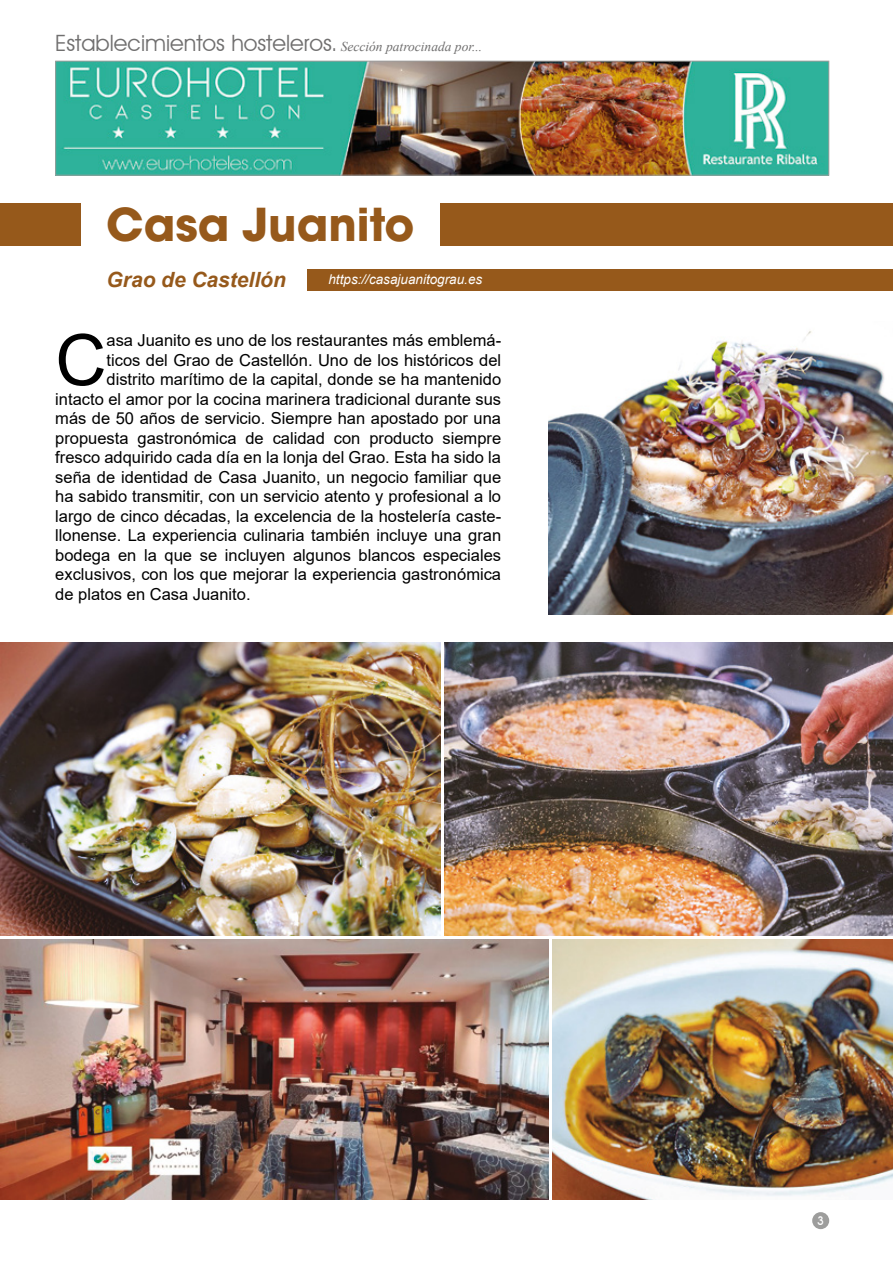
<style>
.page{position:relative;width:893px;height:1263px;background:#fff}
.page>*{position:absolute;margin:0;border:0;box-sizing:border-box;transform-origin:0 0}
.t1{font:70.95px "Arial";color:#000}
.t2{font:700 45px "ITC Avant Garde Std";color:#96591b}
.t3{font:22.5px "Avant Garde IT Cby BT";color:#706f6f}
.t4{font:italic 700 21px "Arial";color:#96591b}
.t5{font:16.5px "Arial";color:#000}
.t6{font:italic 13.5px "Arial";color:#fff}
.t7{font:500 12px "Avant Garde IT Cby BT";color:#fff}
.s1{font-family:"Times New Roman";font-style:italic;font-size:13.5px}
</style>
<div class="page">
<img style="left:549px;top:331px;width:344px;height:284px">
<img style="left:553px;top:940px;width:340px;height:259px">
<img style="left:57px;top:63px;width:770px;height:111px">
<div style="left:55px;top:61px;width:774px;height:115px;border:1px solid #9d9d9c"></div>
<div style="left:0;top:203px;width:81px;height:43px;background:#96591b"></div>
<div style="left:440px;top:203px;width:453px;height:43px;background:#96591b"></div>
<div style="left:307px;top:269px;width:586px;height:21px;background:#96591b"></div>
<img style="left:0;top:940px;width:549px;height:259px">
<img style="left:444px;top:642px;width:449px;height:293px">
<img style="left:0;top:642px;width:440px;height:293px">
<div style="left:812px;top:1212px;width:17px;height:17px;background:#9d9d9c;border-radius:50%"></div>
<h3 class="t3" style="left:55px;top:29px;width:429px">Establecimientos hosteleros. <span class="s1">Sección patrocinada por...</span></h3>
<h2 class="t2" style="left:106px;top:196px;width:310px">Casa Juanito</h2>
<p class="t4" style="left:107px;top:266px;width:181px">Grao de Castellón</p>
<p class="t6" style="left:328px;top:271px;width:155px">https://casajuanitograu.es</p>
<h1 class="t1" style="left:55px;top:311px;width:53px">C</h1>
<p class="t5" style="left:107px;top:329px;width:396px">asa Juanito es uno de los restaurantes más emblemá-</p>
<p class="t5" style="left:107px;top:348px;width:396px">ticos del Grao de Castellón. Uno de los históricos del</p>
<p class="t5" style="left:107px;top:368px;width:396px">distrito marítimo de la capital, donde se ha mantenido</p>
<p class="t5" style="left:55px;top:387px;width:447px">intacto el amor por la cocina marinera tradicional durante sus</p>
<p class="t5" style="left:55px;top:407px;width:447px">más de 50 años de servicio. Siempre han apostado por una</p>
<p class="t5" style="left:55px;top:426px;width:447px">propuesta gastronómica de calidad con producto siempre</p>
<p class="t5" style="left:55px;top:446px;width:447px">fresco adquirido cada día en la lonja del Grao. Esta ha sido la</p>
<p class="t5" style="left:55px;top:465px;width:447px">seña de identidad de Casa Juanito, un negocio familiar que</p>
<p class="t5" style="left:55px;top:485px;width:447px">ha sabido transmitir, con un servicio atento y profesional a lo</p>
<p class="t5" style="left:55px;top:504px;width:447px">largo de cinco décadas, la excelencia de la hostelería caste-</p>
<p class="t5" style="left:55px;top:524px;width:447px">llonense. La experiencia culinaria también incluye una gran</p>
<p class="t5" style="left:55px;top:543px;width:447px">bodega en la que se incluyen algunos blancos especiales</p>
<p class="t5" style="left:55px;top:563px;width:447px">exclusivos, con los que mejorar la experiencia gastronómica</p>
<p class="t5" style="left:55px;top:582px;width:197px">de platos en Casa Juanito.</p>
<p class="t7" style="left:817px;top:1213px;width:8px">3</p>
</div>
